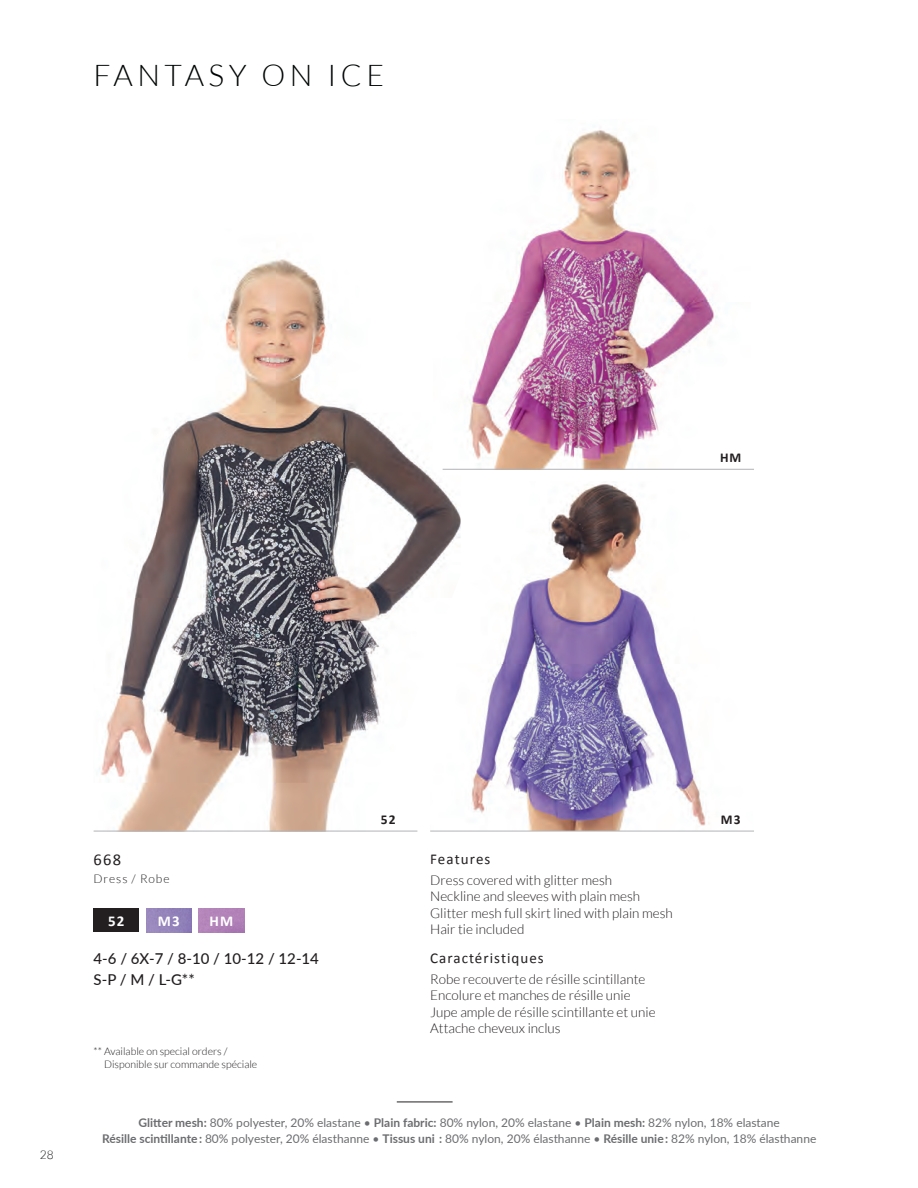
<style>
.page{position:relative;width:918px;height:1188px;background:#fff}
.page>*{position:absolute;margin:0;border:0;box-sizing:border-box;transform-origin:0 0}
.t1{font:300 30px "Lato";letter-spacing:.15em;color:#010404}
.t2{font:16.5px "Calibri";color:#231f20}
.t3{font:500 15px/21px "Lato";color:#231f20}
.t4{font:15px "Calibri";letter-spacing:.07em;color:#231f20}
.t5{font:700 15px "Calibri";color:#fff}
.t6{font:300 13.5px/16.5px "Lato";color:#231f20}
.t7{font:700 13.5px "Calibri";color:#231f20}
.t8{font:12px/16.5px "Lato";color:#6c6d70;text-align:center}
.t9{font:300 12px "Lato";letter-spacing:.075em;color:#231f20}
.t10{font:300 10.5px/12.6px "Lato";color:#231f20}
.s1{font-weight:700}
</style>
<div class="page">
<hr style="left:397px;top:1102px;width:56px;height:1px;background:#231f20">
<img style="left:481px;top:484px;width:272px;height:347px">
<div style="left:94px;top:909px;width:45px;height:23px;background:#231f20"></div>
<img style="left:94px;top:259px;width:387px;height:573px">
<img style="left:433px;top:130px;width:318px;height:339px">
<hr style="left:94px;top:831px;width:323px;height:1px;background:#b2b3b7">
<hr style="left:430px;top:831px;width:324px;height:1px;background:#b2b3b7">
<hr style="left:443px;top:469px;width:311px;height:1px;background:#b2b3b7">
<h1 class="t1" style="left:94px;top:59px;width:292px">FANTASY ON ICE</h1>
<p class="t7" style="left:720px;top:449px;width:23px">HM</p>
<p class="t9" style="left:40px;top:1148px;width:15px">28</p>
<p class="t2" style="left:94px;top:849px;width:29px">668</p>
<p class="t9" style="left:94px;top:872px;width:77px">Dress / Robe</p>
<p class="t5" style="left:108px;top:911px;width:18px">52</p>
<p class="t5" style="left:158px;top:911px;width:23px">M3</p>
<p class="t5" style="left:210px;top:911px;width:25px">HM</p>
<p class="t3" style="left:94px;top:948px;width:227px">4-6 / 6X-7 / 8-10 / 10-12 / 12-14<br>S-P / M / L-G**</p>
<p class="t10" style="left:104px;top:1045px;width:155px;text-indent:-10px">** Available on special orders /<br>Disponible sur commande spéciale</p>
<p class="t7" style="left:381px;top:811px;width:16px">52</p>
<p class="t4" style="left:430px;top:849px;width:62px">Features</p>
<p class="t6" style="left:430px;top:872px;width:244px">Dress covered with glitter mesh<br>Neckline and sleeves with plain mesh<br>Glitter mesh full skirt lined with plain mesh<br>Hair tie included</p>
<p class="t4" style="left:430px;top:948px;width:115px">Caractéristiques</p>
<p class="t6" style="left:430px;top:971px;width:227px">Robe recouverte de résille scintillante Encolure et manches de résille unie Jupe ample de résille scintillante et unie Attache cheveux inclus</p>
<p class="t7" style="left:721px;top:811px;width:21px">M3</p>
<p class="t8" style="left:102px;top:1114px;width:716px"><span class="s1">Glitter mesh:</span> 80% polyester, 20% elastane • <span class="s1">Plain fabric:</span> 80% nylon, 20% elastane • <span class="s1">Plain mesh:</span> 82% nylon, 18% elastane<br><span class="s1">Résille scintillante :</span> 80% polyester, 20% élasthanne • <span class="s1">Tissus uni :</span> 80% nylon, 20% élasthanne • <span class="s1">Résille unie :</span> 82% nylon, 18% élasthanne</p>
</div>
